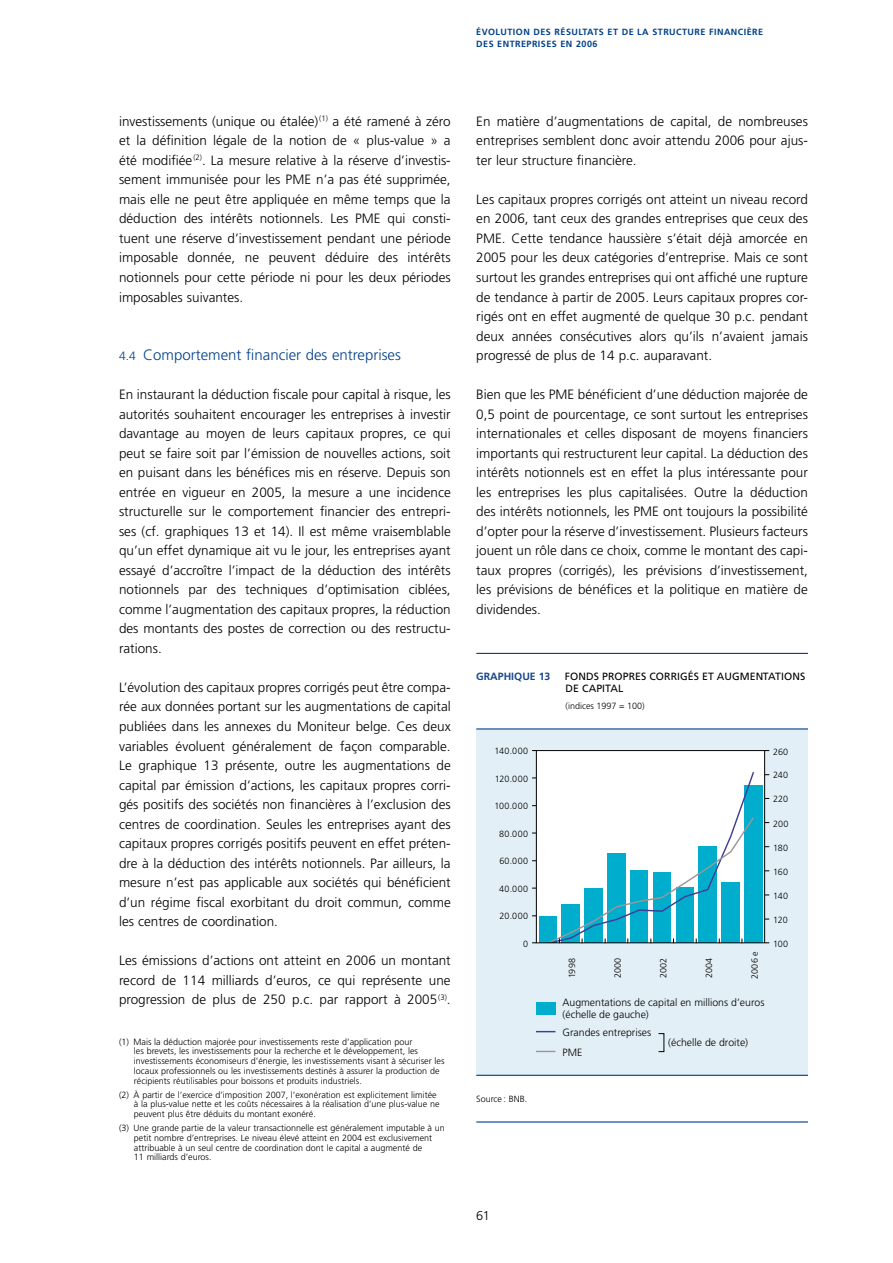
<style>
.page{position:relative;width:893px;height:1263px;background:#fff}
.page>*{position:absolute;margin:0;border:0;box-sizing:border-box;transform-origin:0 0}
.t1{font:300 15px "Frutiger LT";color:#00418a}
.t2{font:300 13.5px/19.5px "Frutiger LT";color:#000;text-align:justify}
.t3{font:300 12.75px "Frutiger LT";color:#000}
.t4{font:300 10.5px/19.8px "Frutiger LT";color:#000}
.t5{font:10.5px/12px "Frutiger LT";letter-spacing:.01em;color:#000}
.t6{font:700 10.5px "Frutiger LT";color:#184788}
.t7{font:300 9px/9.8px "Frutiger LT";color:#000}
.t8{font:700 9px/12px "Frutiger LT";letter-spacing:.05em;color:#00418a}
.s1{font-size:12px}
</style>
<div class="page">
<div style="left:476px;top:729px;width:332px;height:346px;background:#e3eff6"></div>
<div style="left:536px;top:750px;width:229px;height:193px;background:#fff"></div>
<div style="left:539px;top:916px;width:17px;height:27px;background:#00adcd"></div>
<div style="left:744px;top:785px;width:18px;height:158px;background:#00adcd"></div>
<div style="left:536px;top:1002px;width:19px;height:13px;background:#00adcd"></div>
<svg style="left:536px;top:1031px;width:19px;height:1px"></svg>
<svg style="left:536px;top:1051px;width:19px;height:1px"></svg>
<div style="left:536px;top:750px;width:229px;height:193px;border:1px solid #000"></div>
<svg style="left:546px;top:772px;width:209px;height:172px"></svg>
<hr style="left:476px;top:728px;width:332px;height:1px;background:#00418a">
<hr style="left:476px;top:653px;width:332px;height:1px;background:#00418a">
<hr style="left:476px;top:1075px;width:332px;height:1px;background:#00418a">
<hr style="left:476px;top:1121px;width:332px;height:1px;background:#00418a">
<svg style="left:658px;top:1033px;width:7px;height:19px"></svg>
<p class="t8" style="left:476px;top:26px;width:288px">ÉVOLUTION DES RÉSULTATS ET DE LA STRUCTURE FINANCIÈRE<br>DES ENTREPRISES EN 2006</p>
<p class="t2" style="left:119px;top:112px;width:333px">investissements (unique ou étalée)<sup>(1)</sup> a été ramené à zéro et la définition légale de la notion de « plus-value » a été modifiée<sup>(2)</sup>. La mesure relative à la réserve d’investis&shy;sement immunisée pour les PME n’a pas été supprimée, mais elle ne peut être appliquée en même temps que la déduction des intérêts notionnels. Les PME qui consti&shy;tuent une réserve d’investissement pendant une période imposable donnée, ne peuvent déduire des intérêts notionnels pour cette période ni pour les deux périodes imposables suivantes.</p>
<p class="t1" style="left:119px;top:346px;width:283px"><span class="s1">4.4</span> Comportement financier des entreprises</p>
<p class="t2" style="left:119px;top:385px;width:333px">En instaurant la déduction fiscale pour capital à risque, les autorités souhaitent encourager les entreprises à investir davantage au moyen de leurs capitaux propres, ce qui peut se faire soit par l’émission de nouvelles actions, soit en puisant dans les bénéfices mis en réserve. Depuis son entrée en vigueur en 2005, la mesure a une incidence structurelle sur le comportement financier des entrepri&shy;ses (cf. graphiques 13 et 14). Il est même vraisemblable qu’un effet dynamique ait vu le jour, les entreprises ayant essayé d’accroître l’impact de la déduction des intérêts notionnels par des techniques d’optimisation ciblées, comme l’augmentation des capitaux propres, la réduction des montants des postes de correction ou des restructu&shy;rations.</p>
<p class="t2" style="left:119px;top:678px;width:333px">L’évolution des capitaux propres corrigés peut être compa&shy;rée aux données portant sur les augmentations de capital publiées dans les annexes du Moniteur belge. Ces deux variables évoluent généralement de façon comparable.<br>Le graphique 13 présente, outre les augmentations de capital par émission d’actions, les capitaux propres corri&shy;gés positifs des sociétés non financières à l’exclusion des centres de coordination. Seules les entreprises ayant des capitaux propres corrigés positifs peuvent en effet préten&shy;dre à la déduction des intérêts notionnels. Par ailleurs, la mesure n’est pas applicable aux sociétés qui bénéficient d’un régime fiscal exorbitant du droit commun, comme les centres de coordination.</p>
<p class="t2" style="left:119px;top:951px;width:333px">Les émissions d’actions ont atteint en 2006 un montant record de 114 milliards d’euros, ce qui représente une progression de plus de 250 p.c. par rapport à 2005<sup>(3)</sup>.</p>
<p class="t7" style="left:134px;top:1037px;width:312px;text-indent:-15px">(1) Mais la déduction majorée pour investissements reste d’application pour<br>les brevets, les investissements pour la recherche et le développement, les investissements économiseurs d’énergie, les investissements visant à sécuriser les locaux professionnels ou les investissements destinés à assurer la production de récipients réutilisables pour boissons et produits industriels.</p>
<p class="t7" style="left:134px;top:1090px;width:307px;text-indent:-15px">(2) À partir de l’exercice d’imposition 2007, l’exonération est explicitement limitée à la plus-value nette et les coûts nécessaires à la réalisation d’une plus-value ne peuvent plus être déduits du montant exonéré.</p>
<p class="t7" style="left:134px;top:1123px;width:312px;text-indent:-15px">(3) Une grande partie de la valeur transactionnelle est généralement imputable à un petit nombre d’entreprises. Le niveau élevé atteint en 2004 est exclusivement attribuable à un seul centre de coordination dont le capital a augmenté de<br>11 milliards d’euros.</p>
<p class="t2" style="left:476px;top:112px;width:333px">En matière d’augmentations de capital, de nombreuses entreprises semblent donc avoir attendu 2006 pour ajus&shy;ter leur structure financière.</p>
<p class="t2" style="left:476px;top:190px;width:333px">Les capitaux propres corrigés ont atteint un niveau record en 2006, tant ceux des grandes entreprises que ceux des PME. Cette tendance haussière s’était déjà amorcée en 2005 pour les deux catégories d’entreprise. Mais ce sont surtout les grandes entreprises qui ont affiché une rupture de tendance à partir de 2005. Leurs capitaux propres cor&shy;rigés ont en effet augmenté de quelque 30 p.c. pendant deux années consécutives alors qu’ils n’avaient jamais progressé de plus de 14 p.c. auparavant.</p>
<p class="t2" style="left:476px;top:385px;width:333px">Bien que les PME bénéficient d’une déduction majorée de 0,5 point de pourcentage, ce sont surtout les entreprises internationales et celles disposant de moyens financiers importants qui restructurent leur capital. La déduction des intérêts notionnels est en effet la plus intéressante pour les entreprises les plus capitalisées. Outre la déduction des intérêts notionnels, les PME ont toujours la possibilité d’opter pour la réserve d’investissement. Plusieurs facteurs jouent un rôle dans ce choix, comme le montant des capi&shy;taux propres (corrigés), les prévisions d’investissement, les prévisions de bénéfices et la politique en matière de dividendes.</p>
<p class="t6" style="left:476px;top:671px;width:76px">GRAPHIQUE 13</p>
<p class="t5" style="left:565px;top:671px;width:242px">FONDS PROPRES CORRIGÉS ET AUGMENTATIONS<br>DE CAPITAL</p>
<p class="t7" style="left:566px;top:701px;width:80px">(indices 1997 = 100)</p>
<p class="t7" style="left:495px;top:746px;width:35px">140.000</p>
<p class="t7" style="left:495px;top:774px;width:35px">120.000</p>
<p class="t7" style="left:494px;top:801px;width:35px">100.000</p>
<p class="t7" style="left:499px;top:829px;width:30px">80.000</p>
<p class="t7" style="left:499px;top:856px;width:30px">60.000</p>
<p class="t7" style="left:499px;top:884px;width:30px">40.000</p>
<p class="t7" style="left:500px;top:911px;width:30px">20.000</p>
<p class="t7" style="left:523px;top:939px;width:7px">0</p>
<p class="t7" style="left:476px;top:1094px;width:52px">Source : BNB.</p>
<p class="t7" style="left:567px;top:978px;width:22px;rotate:-90deg">1998</p>
<p class="t7" style="left:613px;top:978px;width:22px;rotate:-90deg">2000</p>
<p class="t7" style="left:659px;top:978px;width:22px;rotate:-90deg">2002</p>
<p class="t7" style="left:704px;top:978px;width:22px;rotate:-90deg">2004</p>
<p class="t7" style="left:750px;top:979px;width:29px;rotate:-90deg">2006 e</p>
<p class="t4" style="left:562px;top:997px;width:203px;line-height:12px">Augmentations de capital en millions d’euros (échelle de gauche)</p>
<p class="t4" style="left:562px;top:1022px;width:90px">Grandes entreprises<br>PME</p>
<p class="t4" style="left:668px;top:1033px;width:81px">(échelle de droite)</p>
<p class="t7" style="left:773px;top:747px;width:17px">260</p>
<p class="t7" style="left:773px;top:770px;width:17px">240</p>
<p class="t7" style="left:773px;top:794px;width:17px">220</p>
<p class="t7" style="left:773px;top:819px;width:17px">200</p>
<p class="t7" style="left:773px;top:843px;width:17px">180</p>
<p class="t7" style="left:773px;top:867px;width:17px">160</p>
<p class="t7" style="left:773px;top:891px;width:17px">140</p>
<p class="t7" style="left:773px;top:915px;width:16px">120</p>
<p class="t7" style="left:773px;top:939px;width:17px">100</p>
<p class="t3" style="left:476px;top:1209px;width:15px">61</p>
</div>
